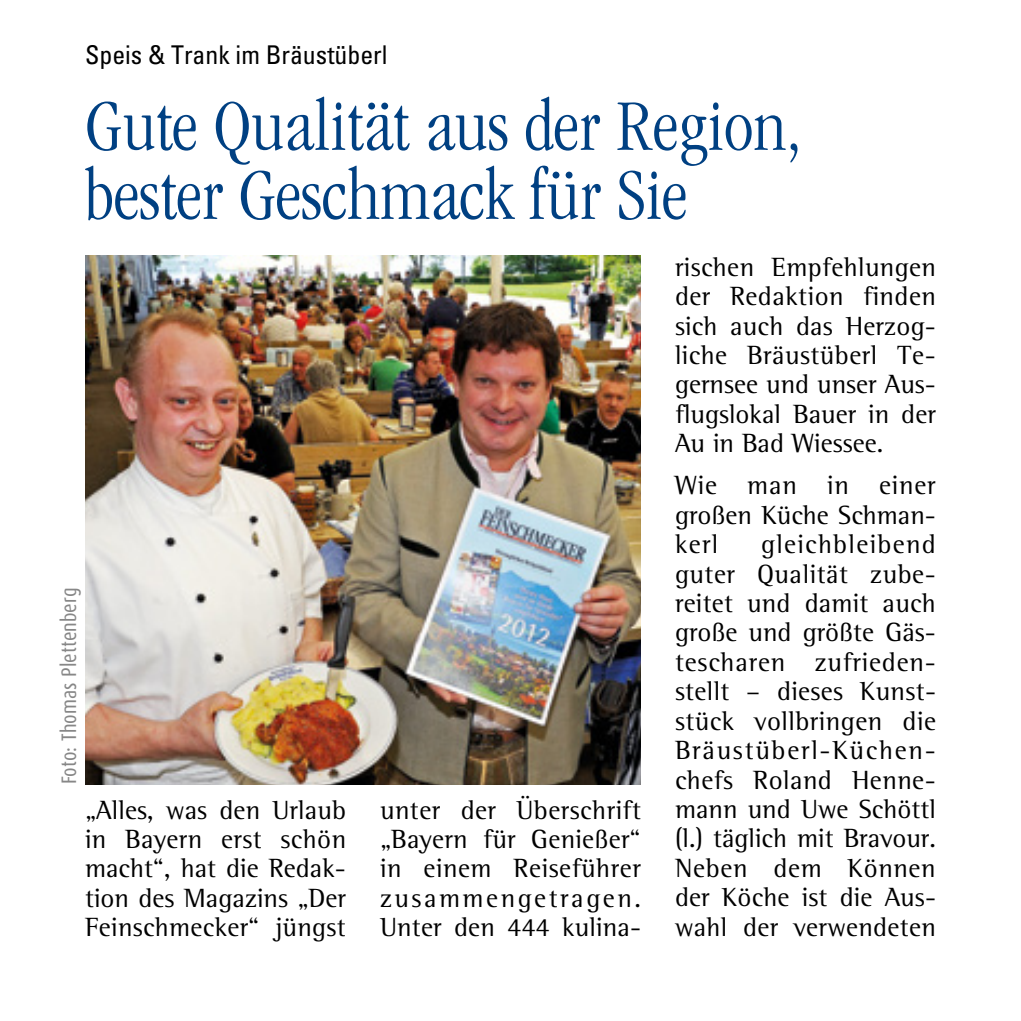
<style>
.page{position:relative;width:1021px;height:1021px;background:#fff}
.page>*{position:absolute;margin:0;border:0;box-sizing:border-box;transform-origin:0 0}
.t1{font:300 condensed 75px/69px "Garamond";color:#004082}
.t2{font:27px/29.4px "Rotis Semi Serif";letter-spacing:.005em;color:#000;text-align:justify}
.t3{font:condensed 25.8px "Univers";color:#000}
.t4{font:21px "Dax Condensed";color:#878787}
</style>
<div class="page">
<img style="left:85px;top:255px;width:556px;height:529px">
<p class="t3" style="left:85px;top:38px;width:304px">Speis &amp; Trank im Bräustüberl</p>
<h1 class="t1" style="left:85px;top:92px;width:717px">Gute Qualität aus der Region, bester Geschmack für Sie</h1>
<p class="t4" style="left:58px;top:784px;width:198px;rotate:-90deg">Foto: Thomas Plettenberg</p>
<p class="t2" style="left:85px;top:794px;width:262px">„Alles, was den Urlaub in Bayern erst schön macht“, hat die Redak&shy;tion des Magazins „Der Feinschmecker“ jüngst</p>
<p class="t2" style="left:380px;top:794px;width:262px">unter der Überschrift „Bayern für Genießer“ in einem Reiseführer zusammengetragen.<br>Unter den 444 kulina-</p>
<p class="t2" style="left:675px;top:252px;width:262px">rischen Empfehlungen der Redaktion finden sich auch das Herzog&shy;liche Bräustüberl Te&shy;gernsee und unser Aus&shy;flugslokal Bauer in der Au in Bad Wiessee.</p>
<p class="t2" style="left:675px;top:470px;width:262px">Wie man in einer großen Küche Schman&shy;kerl</p>
<p class="t2" style="left:675px;top:529px;width:262px;text-indent:86px">gleichbleibend guter Qualität zube&shy;reitet und damit auch große und größte Gäs&shy;tescharen zufrieden&shy;stellt – dieses Kunst&shy;stück vollbringen die Bräustüberl-Küchen&shy;chefs Roland Henne&shy;mann und Uwe Schöttl (l.) täglich mit Bravour.<br>Neben dem Können der Köche ist die Aus&shy;wahl der verwendeten</p>
</div>
